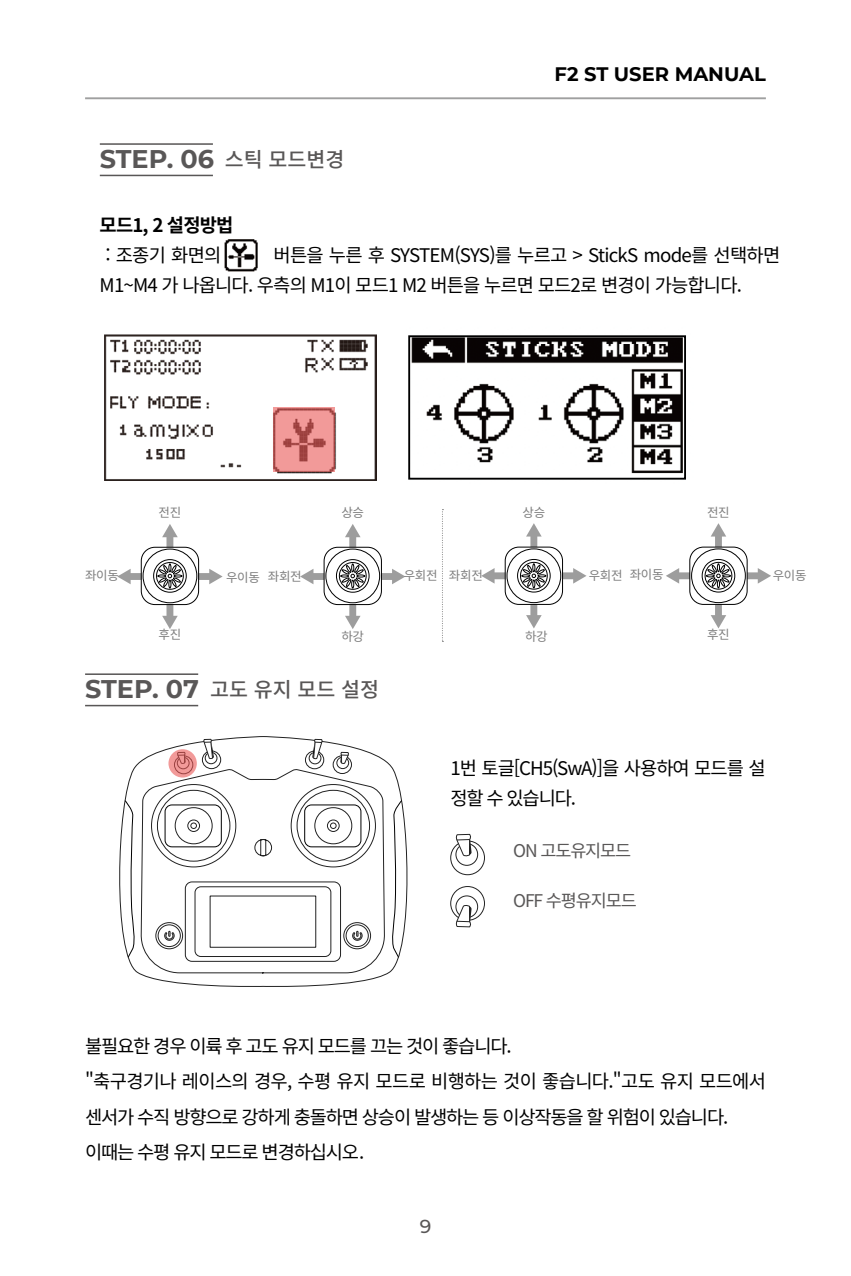
<style>
.page{position:relative;width:851px;height:1276px;background:#fff}
.page>*{position:absolute;margin:0;border:0;box-sizing:border-box;transform-origin:0 0}
.t1{font:700 25.5px "Montserrat";letter-spacing:-.005em;color:#595757}
.t2{font:500 20.5px "Noto Sans CJ Kkr";color:#595757}
.t3{font:700 19.5px "Montserrat";color:#000}
.t4{font:18.75px/35.5px "Noto Sans CJ Kkr";letter-spacing:-.05em;color:#000}
.t5{font:700 18.75px "Noto Sans CJ Kkr";letter-spacing:-.045em;color:#000}
.t6{font:500 18.75px "Montserrat";color:#595757}
.t7{font:17.5px "Noto Sans CJ Kkr";letter-spacing:-.065em;color:#595757}
.t8{font:12.5px "Noto Sans CJ Kkr";letter-spacing:-.025em;color:#7d7d7d}
.s1{font-family:"Noto Sans CJ Kkr";font-weight:500;font-size:20.5px}
.s2{font-family:"Montserrat";font-weight:700;font-size:25.5px}
</style>
<div class="page">
<hr style="left:85px;top:97px;width:680px;height:2px;background:#9fa0a0">
<hr style="left:100px;top:143px;width:113px;height:2px;background:#595757">
<hr style="left:100px;top:175px;width:113px;height:1px;background:#595757">
<svg style="left:442px;top:509px;width:1px;height:133px"></svg>
<img style="left:224px;top:239px;width:33px;height:33px">
<svg style="left:481px;top:523px;width:105px;height:105px"></svg>
<svg style="left:117px;top:524px;width:105px;height:105px"></svg>
<svg style="left:666px;top:523px;width:105px;height:105px"></svg>
<svg style="left:300px;top:524px;width:105px;height:105px"></svg>
<img style="left:104px;top:334px;width:272px;height:146px">
<img style="left:408px;top:338px;width:278px;height:142px">
<div style="left:408px;top:335px;width:278px;height:144px;border:2px solid #000"></div>
<svg style="left:273px;top:407px;width:61px;height:64px;background:#df8685"></svg>
<hr style="left:85px;top:673px;width:113px;height:2px;background:#595757">
<hr style="left:85px;top:705px;width:113px;height:1px;background:#595757">
<svg style="left:119px;top:736px;width:289px;height:251px"></svg>
<svg style="left:177px;top:739px;width:175px;height:35px"></svg>
<svg style="left:124px;top:800px;width:278px;height:158px"></svg>
<svg style="left:168px;top:749px;width:29px;height:28px"></svg>
<svg style="left:450px;top:834px;width:35px;height:41px"></svg>
<svg style="left:450px;top:886px;width:35px;height:41px"></svg>
<h1 class="t1" style="left:100px;top:141px;width:246px">STEP. 06 <span class="s1">스틱 모드변경</span></h1>
<p class="t3" style="left:554px;top:60px;width:213px">F2 ST USER MANUAL</p>
<p class="t5" style="left:100px;top:214px;width:135px">모드1, 2 설정방법</p>
<p class="t4" style="left:105px;top:238px;width:117px">: 조종기 화면의</p>
<p class="t4" style="left:100px;top:240px;width:682px;line-height:30px;text-indent:174px">버튼을 누른 후 SYSTEM(SYS)를 누르고 &gt; StickS mode를 선택하면<br>M1~M4 가 나옵니다. 우측의 M1이 모드1 M2 버튼을 누르면 모드2로 변경이 가능합니다.</p>
<p class="t8" style="left:158px;top:506px;width:24px">전진</p>
<p class="t8" style="left:341px;top:506px;width:24px">상승</p>
<p class="t8" style="left:522px;top:505px;width:24px">상승</p>
<p class="t8" style="left:707px;top:506px;width:24px">전진</p>
<p class="t8" style="left:85px;top:568px;width:35px">좌이동</p>
<p class="t8" style="left:226px;top:570px;width:35px">우이동</p>
<p class="t8" style="left:268px;top:570px;width:35px">좌회전</p>
<p class="t8" style="left:403px;top:568px;width:35px">우회전</p>
<p class="t8" style="left:449px;top:568px;width:35px">좌회전</p>
<p class="t8" style="left:588px;top:568px;width:35px">우회전</p>
<p class="t8" style="left:629px;top:568px;width:35px">좌이동</p>
<p class="t8" style="left:772px;top:568px;width:35px">우이동</p>
<p class="t8" style="left:158px;top:628px;width:24px">후진</p>
<p class="t8" style="left:341px;top:629px;width:24px">하강</p>
<p class="t2" style="left:85px;top:678px;width:295px"><span class="s2">STEP. 07</span> 고도 유지 모드 설정</p>
<p class="t8" style="left:525px;top:629px;width:24px">하강</p>
<p class="t8" style="left:707px;top:627px;width:24px">후진</p>
<p class="t4" style="left:450px;top:753px;width:317px;line-height:30px">1번 토글[CH5(SwA)]을 사용하여 모드를 설 정할 수 있습니다.</p>
<p class="t7" style="left:513px;top:840px;width:120px">ON 고도유지모드</p>
<p class="t7" style="left:513px;top:890px;width:125px">OFF 수평유지모드</p>
<p class="t4" style="left:85px;top:1028px;width:682px">불필요한 경우 이륙 후 고도 유지 모드를 끄는 것이 좋습니다.<br>"축구경기나 레이스의 경우, 수평 유지 모드로 비행하는 것이 좋습니다."고도 유지 모드에서 센서가 수직 방향으로 강하게 충돌하면 상승이 발생하는 등 이상작동을 할 위험이 있습니다. 이때는 수평 유지 모드로 변경하십시오.</p>
<p class="t6" style="left:419px;top:1213px;width:13px">9</p>
</div>
